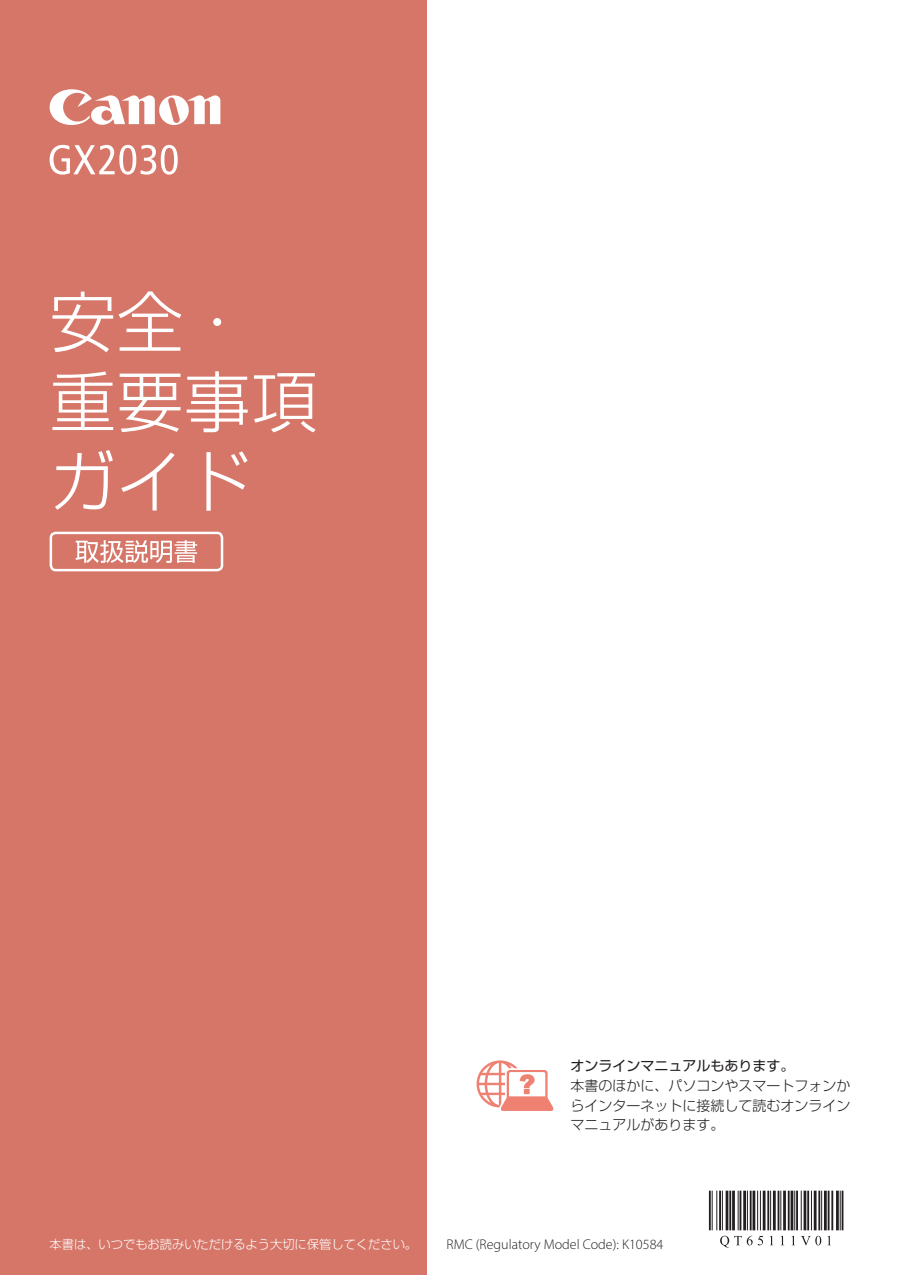
<style>
.page{position:relative;width:903px;height:1275px;background:#fff}
.page>*{position:absolute;margin:0;border:0;box-sizing:border-box;transform-origin:0 0}
.t1{font:300 66.5px/79.8px "Shin Go Pro";letter-spacing:.01em;color:#fff}
.t2{font:300 14.17px "Myriad Pro";color:#231f20}
.t3{font:300 14px/19.6px "Shin Go Pro";color:#231f20;text-align:justify}
.t4{font:14px "Shin Go Pro";color:#231f20}
.t5{font:300 12.25px "Shin Go Pro";color:#fff}
</style>
<div class="page">
<div style="left:0;top:0;width:427px;height:1275px;background:#d67668"></div>
<svg style="left:50px;top:89px;width:170px;height:36px"></svg>
<svg style="left:50px;top:145px;width:128px;height:30px"></svg>
<svg style="left:76px;top:540px;width:121px;height:23px"></svg>
<div style="left:50px;top:532px;width:173px;height:39px;border:2px solid #fff;border-radius:5px"></div>
<svg style="left:708px;top:1190px;width:136px;height:56px"></svg>
<hr style="left:709px;top:1191px;width:2px;height:39px;background:#231f20">
<hr style="left:712px;top:1191px;width:1px;height:39px;background:#231f20">
<hr style="left:716px;top:1191px;width:1px;height:39px;background:#231f20">
<hr style="left:719px;top:1191px;width:2px;height:39px;background:#231f20">
<hr style="left:722px;top:1191px;width:1px;height:39px;background:#231f20">
<hr style="left:725px;top:1191px;width:3px;height:39px;background:#231f20">
<hr style="left:729px;top:1191px;width:2px;height:39px;background:#231f20">
<hr style="left:732px;top:1191px;width:3px;height:39px;background:#231f20">
<hr style="left:738px;top:1191px;width:1px;height:39px;background:#231f20">
<hr style="left:739px;top:1191px;width:2px;height:39px;background:#231f20">
<hr style="left:743px;top:1191px;width:3px;height:39px;background:#231f20">
<hr style="left:747px;top:1191px;width:1px;height:39px;background:#231f20">
<hr style="left:750px;top:1191px;width:1px;height:39px;background:#231f20">
<hr style="left:752px;top:1191px;width:3px;height:39px;background:#231f20">
<hr style="left:757px;top:1191px;width:1px;height:39px;background:#231f20">
<hr style="left:760px;top:1191px;width:1px;height:39px;background:#231f20">
<hr style="left:763px;top:1191px;width:2px;height:39px;background:#231f20">
<hr style="left:767px;top:1191px;width:2px;height:39px;background:#231f20">
<hr style="left:770px;top:1191px;width:1px;height:39px;background:#231f20">
<hr style="left:773px;top:1191px;width:3px;height:39px;background:#231f20">
<hr style="left:777px;top:1191px;width:2px;height:39px;background:#231f20">
<hr style="left:780px;top:1191px;width:1px;height:39px;background:#231f20">
<hr style="left:783px;top:1191px;width:3px;height:39px;background:#231f20">
<hr style="left:788px;top:1191px;width:2px;height:39px;background:#231f20">
<hr style="left:790px;top:1191px;width:3px;height:39px;background:#231f20">
<hr style="left:794px;top:1191px;width:1px;height:39px;background:#231f20">
<hr style="left:796px;top:1191px;width:2px;height:39px;background:#231f20">
<hr style="left:801px;top:1191px;width:1px;height:39px;background:#231f20">
<hr style="left:803px;top:1191px;width:3px;height:39px;background:#231f20">
<hr style="left:807px;top:1191px;width:2px;height:39px;background:#231f20">
<hr style="left:811px;top:1191px;width:1px;height:39px;background:#231f20">
<hr style="left:814px;top:1191px;width:2px;height:39px;background:#231f20">
<hr style="left:818px;top:1191px;width:2px;height:39px;background:#231f20">
<hr style="left:821px;top:1191px;width:1px;height:39px;background:#231f20">
<hr style="left:824px;top:1191px;width:3px;height:39px;background:#231f20">
<hr style="left:828px;top:1191px;width:1px;height:39px;background:#231f20">
<hr style="left:831px;top:1191px;width:2px;height:39px;background:#231f20">
<hr style="left:836px;top:1191px;width:3px;height:39px;background:#231f20">
<hr style="left:840px;top:1191px;width:1px;height:39px;background:#231f20">
<hr style="left:841px;top:1191px;width:2px;height:39px;background:#231f20">
<svg style="left:720px;top:1236px;width:32px;height:12px"></svg>
<svg style="left:758px;top:1236px;width:5px;height:9px"></svg>
<svg style="left:770px;top:1236px;width:3px;height:9px"></svg>
<svg style="left:780px;top:1236px;width:4px;height:9px"></svg>
<svg style="left:791px;top:1236px;width:4px;height:9px"></svg>
<svg style="left:801px;top:1236px;width:20px;height:9px"></svg>
<svg style="left:827px;top:1236px;width:4px;height:9px"></svg>
<svg style="left:476px;top:1060px;width:78px;height:51px"></svg>
<h1 class="t1" style="left:50px;top:274px;width:269px">安全・重要事項ガイド</h1>
<p class="t4" style="left:570px;top:1054px;width:225px">オンラインマニュアルもあります。</p>
<p class="t3" style="left:570px;top:1074px;width:281px">本書のほかに、パソコンやスマートフォンからインターネットに接続して読むオンラインマニュアルがあります。</p>
<p class="t5" style="left:50px;top:1234px;width:369px">本書は、いつでもお読みいただけるよう大切に保管してください。</p>
<p class="t2" style="left:447px;top:1235px;width:218px">RMC (Regulatory Model Code): K10584</p>
</div>
